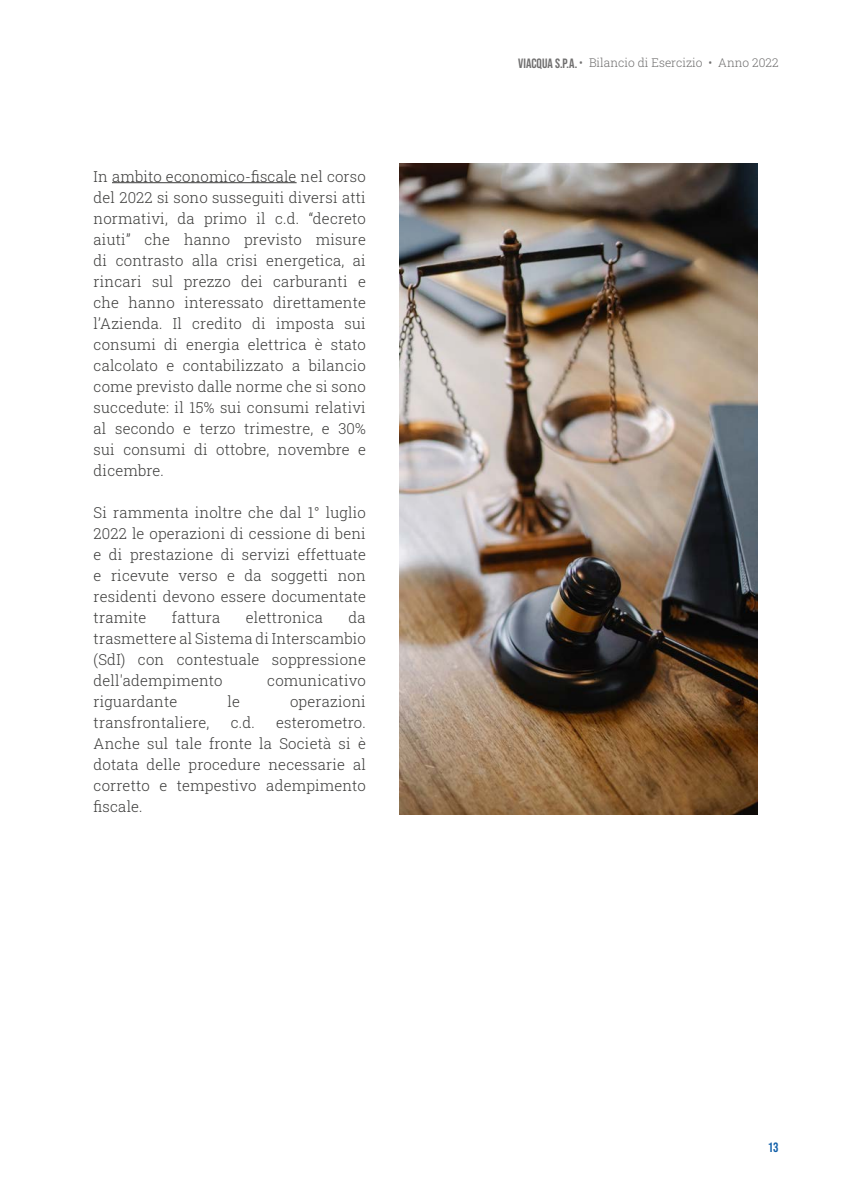
<style>
.page{position:relative;width:851px;height:1191px;background:#fff}
.page>*{position:absolute;margin:0;border:0;box-sizing:border-box;transform-origin:0 0}
.t1{font:300 15px/21px "Roboto Slab";letter-spacing:.01em;color:#3c3c3b;text-align:justify}
.t2{font:13.5px "Bebas Neue";color:#1260a9}
.t3{font:300 12px "Roboto Slab";color:#706f6f}
.s1{font-family:"Bebas Neue";font-weight:400;font-size:13.5px}
</style>
<div class="page">
<img style="left:400px;top:163px;width:357px;height:651px">
<hr style="left:112px;top:182px;width:184px;height:1px;background:#3c3c3b">
<p class="t1" style="left:94px;top:165px;width:274px">In ambito economico-fiscale nel corso del 2022 si sono susseguiti diversi atti normativi, da primo il c.d. “decreto aiuti” che hanno previsto misure di contrasto alla crisi energetica, ai rincari sul prezzo dei carburanti e che hanno interessato direttamente l’Azienda. Il credito di imposta sui consumi di energia elettrica è stato calcolato e contabilizzato a bilancio come previsto dalle norme che si sono succedute: il 15% sui consumi relativi al secondo e terzo trimestre, e 30% sui consumi di ottobre, novembre e dicembre.</p>
<p class="t1" style="left:94px;top:501px;width:274px">Si rammenta inoltre che dal 1° luglio 2022 le operazioni di cessione di beni e di prestazione di servizi effettuate e ricevute verso e da soggetti non residenti devono essere documentate tramite</p>
<p class="t1" style="left:172px;top:606px;width:50px">fattura</p>
<p class="t1" style="left:246px;top:606px;width:78px">elettronica</p>
<p class="t1" style="left:94px;top:606px;width:274px;text-indent:255px">da trasmettere al Sistema di Interscambio (SdI) con contestuale soppressione dell'adempimento</p>
<p class="t1" style="left:267px;top:669px;width:100px">comunicativo</p>
<p class="t1" style="left:94px;top:690px;width:85px">riguardante</p>
<p class="t1" style="left:227px;top:690px;width:14px">le</p>
<p class="t1" style="left:290px;top:690px;width:77px">operazioni</p>
<p class="t1" style="left:94px;top:711px;width:117px">transfrontaliere,</p>
<p class="t1" style="left:231px;top:711px;width:26px">c.d.</p>
<p class="t1" style="left:94px;top:711px;width:274px;text-indent:182px">esterometro.<br>Anche sul tale fronte la Società si è dotata delle procedure necessarie al corretto e tempestivo adempimento fiscale.</p>
<p class="t3" style="left:518px;top:54px;width:262px"><span class="s1">VIACQUA S.P.A.</span> • Bilancio di Esercizio • Anno 2022</p>
<p class="t2" style="left:767px;top:1139px;width:12px">13</p>
</div>
